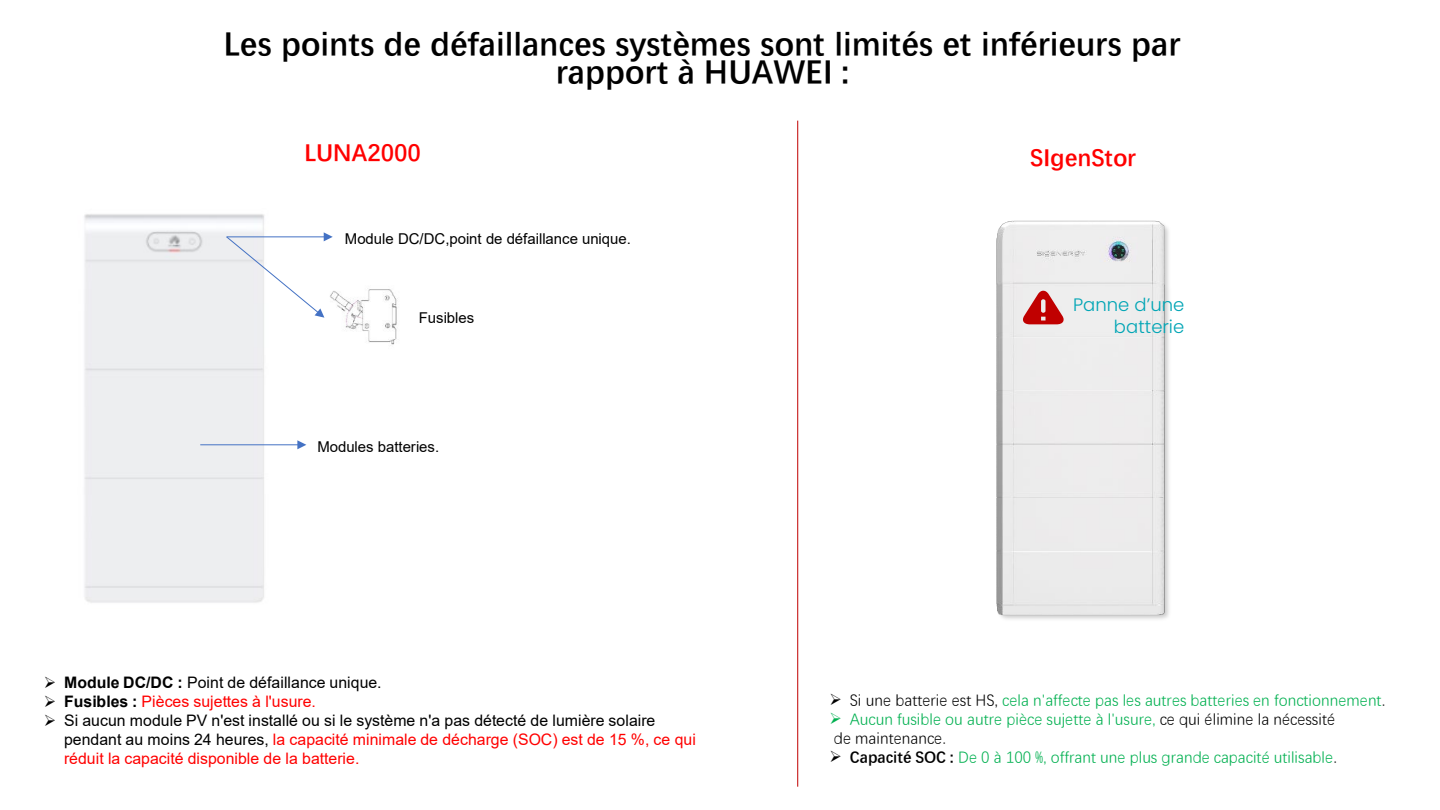
<style>
.page{position:relative;width:1440px;height:810px;background:#fff}
.page>*{position:absolute;margin:0;border:0;box-sizing:border-box;transform-origin:0 0}
.t1{font:700 33px/27.8px "Deng Xian";color:#000;text-align:center}
.t2{font:700 24px "Deng Xian";color:#f00}
.t3{font:300 18px/21.6px "Poppins";color:#00a5b5;text-align:right}
.t4{font:15.9px/18.9px "Arial";color:#000}
.t5{font:15.9px/18.9px "Deng Xian";color:#00b050}
.t6{font:15.9px "Arial";color:#f00}
.t7{font:15px "Arial";color:#000}
.s1{font-weight:700}
.s2{color:#000}
.s3{font-weight:700;color:#000}
.s4{color:#f00}
</style>
<div class="page">
<hr style="left:797px;top:121px;width:1px;height:666px;background:#c00000">
<img style="left:333px;top:289px;width:65px;height:56px">
<svg style="left:226px;top:232px;width:107px;height:86px"></svg>
<hr style="left:200px;top:444px;width:99px;height:1px;background:#4472c4">
<svg style="left:297px;top:440px;width:9px;height:9px"></svg>
<img style="left:996px;top:220px;width:173px;height:399px">
<svg style="left:1021px;top:290px;width:44px;height:34px"></svg>
<h1 class="t1" style="left:224px;top:33px;width:958px">Les points de défaillances systèmes sont limités et inférieurs par rapport à HUAWEI :</h1>
<h2 class="t2" style="left:305px;top:144px;width:118px">LUNA2000</h2>
<h2 class="t2" style="left:1030px;top:149px;width:107px">SIgenStor</h2>
<p class="t7" style="left:345px;top:233px;width:287px">Module DC/DC,point de défaillance unique.</p>
<p class="t7" style="left:419px;top:312px;width:57px">Fusibles</p>
<p class="t7" style="left:317px;top:441px;width:123px">Modules batteries.</p>
<p class="t4" style="left:44px;top:674px;width:339px">➢ <span class="s1">Module DC/DC :</span> Point de défaillance unique.</p>
<p class="t6" style="left:44px;top:695px;width:274px"><span class="s2">➢</span> <span class="s3">Fusibles :</span> Pièces sujettes à l'usure.</p>
<p class="t4" style="left:64px;top:712px;width:633px;text-indent:-20px">➢ Si aucun module PV n'est installé ou si le système n'a pas détecté de lumière solaire pendant au moins 24 heures, <span class="s4">la capacité minimale de décharge (SOC) est de 15 %, ce qui réduit la capacité disponible de la batterie.</span></p>
<p class="t3" style="left:1073px;top:295px;width:113px">Panne d’une batterie</p>
<p class="t5" style="left:830px;top:692px;width:557px"><span class="s2">➢ Si une batterie est HS,</span> cela n'affecte pas les autres batteries en fonctionnement<span class="s2">.</span></p>
<p class="t5" style="left:830px;top:711px;width:507px">➢ Aucun fusible ou autre pièce sujette à l'usure, <span class="s2">ce qui élimine la nécessité de maintenance.</span></p>
<p class="t5" style="left:830px;top:749px;width:509px"><span class="s2">➢</span> <span class="s3">Capacité SOC :</span> De 0 à 100 %, offrant une plus grande capacité utilisable<span class="s2">.</span></p>
</div>
